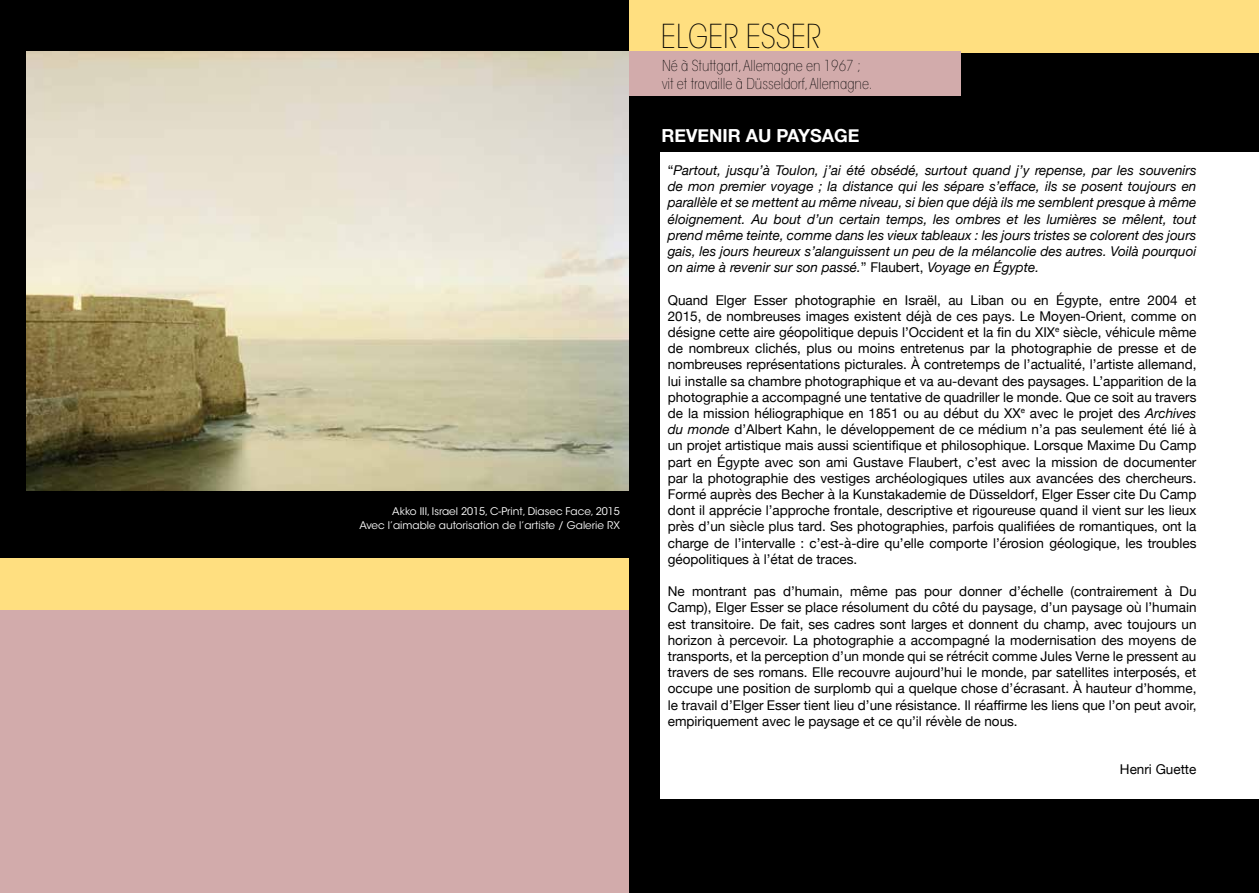
<style>
.page{position:relative;width:1259px;height:893px;background:#fff}
.page>*{position:absolute;margin:0;border:0;box-sizing:border-box;transform-origin:0 0}
.t1{font:200 condensed 32.7px "ITC Avant Garde Std";color:#000}
.t2{font:700 18px "Helvetica Neue";color:#fff}
.t3{font:200 condensed 15px/18px "ITC Avant Garde Std";color:#000}
.t4{font:13.5px/16.2px "Helvetica Neue";color:#000;text-align:justify}
.t5{font:italic 13.5px/16.2px "Helvetica Neue";color:#000;text-align:justify}
.t6{font:10.5px/13.5px "ITC Avant Garde Std";color:#fff;text-align:right}
.s1{font-style:normal}
.s2{font-style:italic}
</style>
<div class="page">
<div style="left:642px;top:799px;width:617px;height:94px;background:#000"></div>
<div style="left:0;top:0;width:636px;height:557px;background:#000"></div>
<div style="left:0;top:558px;width:629px;height:53px;background:#ffdf80"></div>
<img style="left:26px;top:52px;width:603px;height:439px">
<div style="left:0;top:611px;width:630px;height:282px;background:#d2abab"></div>
<div style="left:629px;top:0;width:31px;height:893px;background:#000"></div>
<div style="left:642px;top:53px;width:617px;height:98px;background:#000"></div>
<div style="left:629px;top:0;width:630px;height:53px;background:#ffdf80"></div>
<div style="left:629px;top:52px;width:332px;height:44px;background:#d2abab"></div>
<p class="t6" style="left:359px;top:505px;width:262px">Akko III, Israel 2015, C-Print, Diasec Face, 2015<br>Avec l’aimable autorisation de l’artiste / Galerie RX</p>
<h1 class="t1" style="left:661px;top:18px;width:162px">ELGER ESSER</h1>
<p class="t3" style="left:662px;top:57px;width:212px">Né à Stuttgart, Allemagne en 1967 ; vit et travaille à Düsseldorf, Allemagne.</p>
<h2 class="t2" style="left:661px;top:121px;width:199px">REVENIR AU PAYSAGE</h2>
<p class="t5" style="left:668px;top:163px;width:530px"><span class="s1">“</span>Partout, jusqu’à Toulon, j’ai été obsédé, surtout quand j’y repense, par les souvenirs de mon premier voyage ; la distance qui les sépare s’efface, ils se posent toujours en parallèle et se mettent au même niveau, si bien que déjà ils me semblent presque à même éloignement. Au bout d’un certain temps, les ombres et les lumières se mêlent, tout prend même teinte, comme dans les vieux tableaux : les jours tristes se colorent des jours gais, les jours heureux s’alanguissent un peu de la mélancolie des autres. Voilà pourquoi on aime à revenir sur son passé.<span class="s1">” Flaubert,</span> Voyage en Égypte.</p>
<p class="t4" style="left:668px;top:292px;width:530px">Quand Elger Esser photographie en Israël, au Liban ou en Égypte, entre 2004 et 2015, de nombreuses images existent déjà de ces pays. Le Moyen-Orient, comme on désigne cette aire géopolitique depuis l’Occident et la fin du XIX<sup>e</sup> siècle, véhicule même de nombreux clichés, plus ou moins entretenus par la photographie de presse et de nombreuses représentations picturales. À contretemps de l’actualité, l’artiste allemand, lui installe sa chambre photographique et va au-devant des paysages. L’apparition de la photographie a accompagné une tentative de quadriller le monde. Que ce soit au travers de la mission héliographique en 1851 ou au début du XX<sup>e</sup> avec le projet des <span class="s2">Archives du monde</span> d’Albert Kahn, le développement de ce médium n’a pas seulement été lié à un projet artistique mais aussi scientifique et philosophique. Lorsque Maxime Du Camp part en Égypte avec son ami Gustave Flaubert, c’est avec la mission de documenter par la photographie des vestiges archéologiques utiles aux avancées des chercheurs.<br>Formé auprès des Becher à la Kunstakademie de Düsseldorf, Elger Esser cite Du Camp dont il apprécie l’approche frontale, descriptive et rigoureuse quand il vient sur les lieux près d’un siècle plus tard. Ses photographies, parfois qualifiées de romantiques, ont la charge de l’intervalle : c’est-à-dire qu’elle comporte l’érosion géologique, les troubles géopolitiques à l’état de traces.</p>
<p class="t4" style="left:668px;top:584px;width:530px">Ne montrant pas d’humain, même pas pour donner d’échelle (contrairement à Du Camp), Elger Esser se place résolument du côté du paysage, d’un paysage où l’humain est transitoire. De fait, ses cadres sont larges et donnent du champ, avec toujours un horizon à percevoir. La photographie a accompagné la modernisation des moyens de transports, et la perception d’un monde qui se rétrécit comme Jules Verne le pressent au travers de ses romans. Elle recouvre aujourd’hui le monde, par satellites interposés, et occupe une position de surplomb qui a quelque chose d’écrasant. À hauteur d’homme, le travail d’Elger Esser tient lieu d’une résistance. Il réaffirme les liens que l’on peut avoir, empiriquement avec le paysage et ce qu’il révèle de nous.</p>
<p class="t4" style="left:1120px;top:762px;width:78px">Henri Guette</p>
</div>
